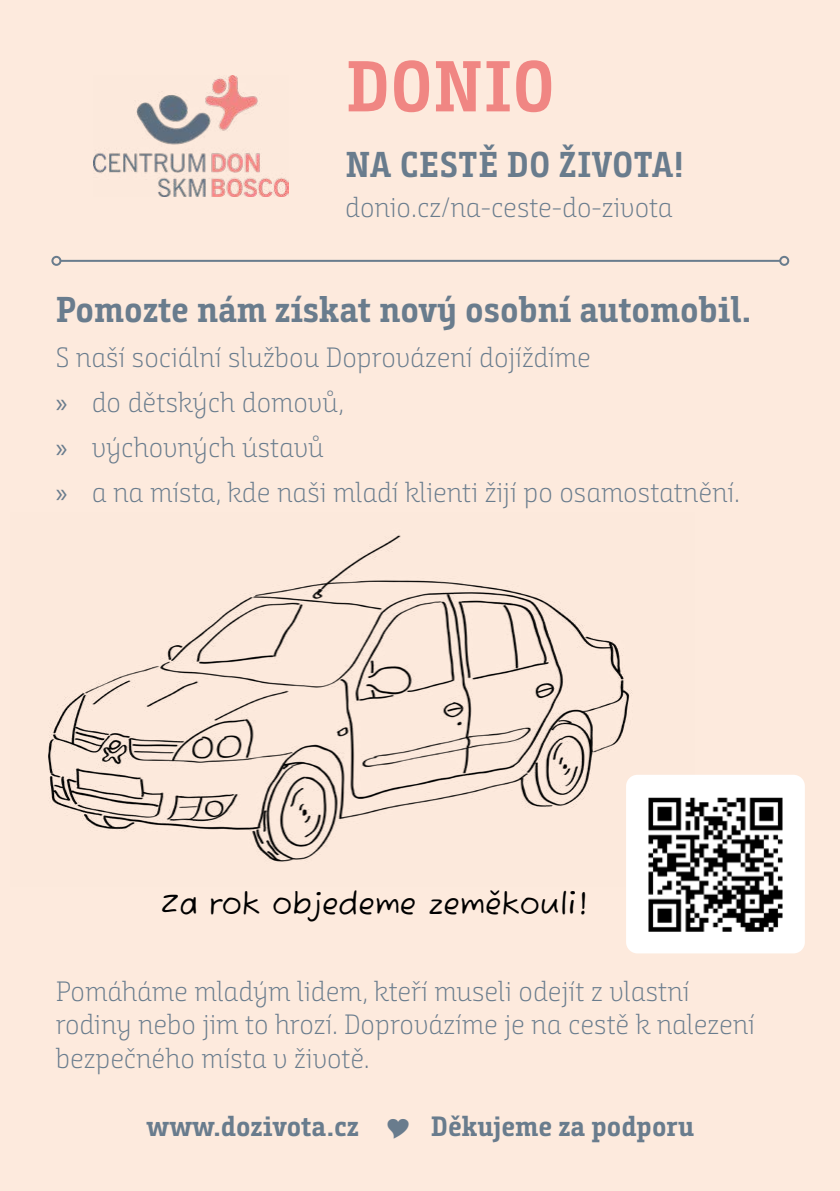
<style>
.page{position:relative;width:840px;height:1191px;background:#fff}
.page>*{position:absolute;margin:0;border:0;box-sizing:border-box;transform-origin:0 0}
.t1{font:700 72px "Bunday Slab";letter-spacing:.015em;color:#f08683}
.t2{font:700 36px "Bunday Slab";color:#697c8d}
.t3{font:700 36px "Bunday Slab";letter-spacing:.02em;color:#697c8d}
.t4{font:30px "Fuzzy Bubbles";color:#000}
.t5{font:28px/45px "Bunday Slab Light Up";color:#697c8d}
.t6{font:700 28px "Bunday Slab";color:#697c8d}
.s1{font-family:"Myriad Pro"}
</style>
<div class="page">
<div style="left:0;top:1px;width:839px;height:1190px;background:#fdeadd"></div>
<img style="left:48px;top:535px;width:584px;height:327px">
<img style="left:93px;top:76px;width:195px;height:120px">
<hr style="left:60px;top:260px;width:719px;height:2px;background:#697c8d">
<div style="left:51px;top:256px;width:10px;height:10px;border:2px solid #697c8d;border-radius:50%"></div>
<div style="left:778px;top:256px;width:10px;height:10px;border:2px solid #697c8d;border-radius:50%"></div>
<div style="left:625px;top:775px;width:179px;height:178px;background:#fff;border-radius:11px"></div>
<img style="left:648px;top:797px;width:135px;height:135px">
<h1 class="t1" style="left:345px;top:43px;width:210px">DONIO</h1>
<p class="t3" style="left:345px;top:143px;width:339px">NA CESTĚ DO ŽIVOTA!</p>
<p class="t5" style="left:345px;top:184px;width:329px">donio.cz/na-ceste-do-zivota</p>
<p class="t2" style="left:56px;top:288px;width:696px">Pomozte nám získat nový osobní automobil.</p>
<p class="t5" style="left:56px;top:335px;width:685px">S naší sociální službou Doprovázení dojíždíme<br><span class="s1">»</span> do dětských domovů,<br><span class="s1">»</span> výchovných ústavů<br><span class="s1">»</span> a na místa, kde naši mladí klienti žijí po osamostatnění.</p>
<p class="t4" style="left:161px;top:879px;width:429px">Za rok objedeme zeměkouli!</p>
<p class="t5" style="left:56px;top:974px;width:700px;line-height:33.6px">Pomáháme mladým lidem, kteří museli odejít z vlastní rodiny nebo jim to hrozí. Doprovázíme je na cestě k nalezení bezpečného místa v životě.</p>
<p class="t6" style="left:146px;top:1109px;width:214px">www.dozivota.cz</p>
<p class="t6" style="left:430px;top:1109px;width:264px">Děkujeme za podporu</p>
</div>
